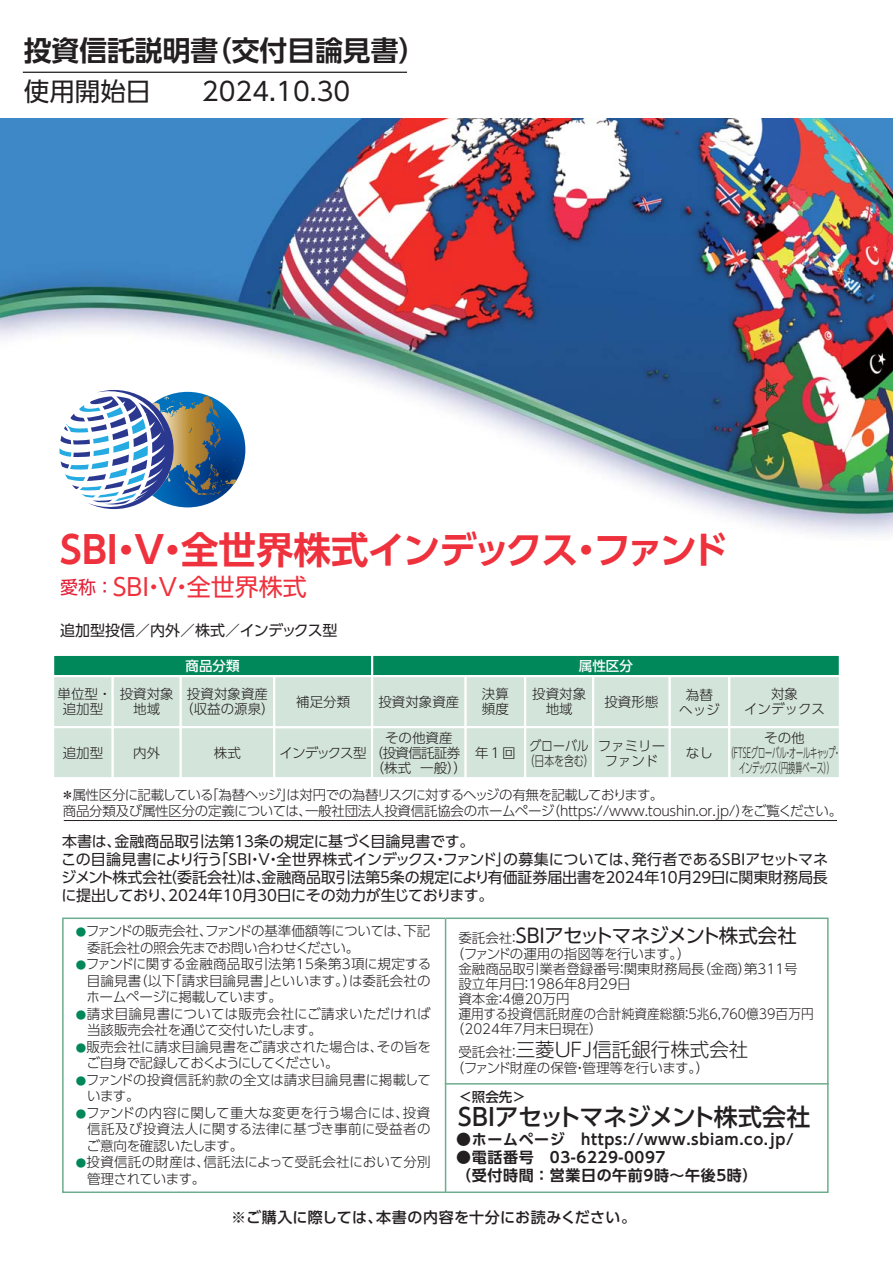
<style>
.page{position:relative;width:893px;height:1263px;background:#fff}
.page>*{position:absolute;margin:0;border:0;box-sizing:border-box;transform-origin:0 0}
.t1{font:37.5px "UD Shin Go Pro De Bold 90 pv RKSJ H";letter-spacing:-.04em;color:#ee313c}
.t2{font:27.75px "UD Shin Go Pro De Bold 90 pv RKSJ H";color:#231f20}
.t3{font:25.5px "UD Shin Go Pro Regular 90 pv RKSJ H";color:#231f20}
.t4{font:24px "UD Shin Go Pro Medium 90 pv RKSJ H";letter-spacing:-.03em;color:#231f20}
.t5{font:24px "UD Shin Go Pro Regular 90 pv RKSJ H";color:#ee313c}
.t6{font:19.5px "UD Shin Go Pro Regular 90 pv RKSJ H";letter-spacing:-.045em;color:#231f20}
.t7{font:19.5px "UD Shin Go Pro Light 90 pv RKSJ H";color:#231f20}
.t8{font:15px/18px "UD Shin Go Pro Regular 90 pv RKSJ H";letter-spacing:-.01em;color:#231f20}
.t9{font:15px/18px "UD Shin Go Pro De Bold 90 pv RKSJ H";letter-spacing:.04em;color:#231f20}
.t10{font:15px "UD Shin Go Pro Medium 90 pv RKSJ H";letter-spacing:.02em;color:#231f20}
.t11{font:13.5px/15px "UD Shin Go Pro Light 90 pv RKSJ H";color:#231f20;text-align:center}
.t12{font:13.5px/16.2px "UD Shin Go Pro Light 90 pv RKSJ H";letter-spacing:-.02em;color:#231f20}
.t13{font:13.5px/16.5px "UD Shin Go Pro Light 90 pv RKSJ H";letter-spacing:-.025em;color:#231f20}
.t14{font:13.5px "UD Shin Go Pro Light 90 pv RKSJ H";letter-spacing:-.03em;color:#231f20}
.t15{font:13.5px "UD Shin Go Pro Light 90 pv RKSJ H";color:#231f20;scale:.94 1}
.t16{font:13.5px "UD Shin Go Pro Light 90 pv RKSJ H";letter-spacing:-.05em;color:#231f20}
.t17{font:13.5px/15px "UD Shin Go Pro Light 90 pv RKSJ H";color:#231f20;text-align:center;scale:.88 1}
.t18{font:13.5px "UD Shin Go Pro Medium 90 pv RKSJ H";color:#fff}
.t19{font:13.5px "UD Shin Go Pro Medium 90 pv RKSJ H";color:#231f20}
.s1{font-size:18px;color:#e21e36}
.s2{font-size:10.5px;color:#00875a}
.s3{font-family:"UD Shin Go Pro Light 90 pv RKSJ H";font-size:13.5px}
.s4{font-size:13.5px}
</style>
<div class="page">
<img style="left:0;top:118px;width:893px;height:417px">
<svg style="left:130px;top:392px;width:115px;height:115px"></svg>
<svg style="left:59px;top:390px;width:178px;height:120px"></svg>
<div style="left:372px;top:655px;width:468px;height:21px;background:#00875a"></div>
<div style="left:371px;top:654px;width:470px;height:23px;border:2px solid #fff"></div>
<div style="left:53px;top:655px;width:319px;height:21px;background:#00875a"></div>
<div style="left:52px;top:654px;width:321px;height:23px;border:2px solid #fff"></div>
<div style="left:53px;top:676px;width:60px;height:51px;background:#d3e4da"></div>
<div style="left:52px;top:675px;width:62px;height:53px;border:2px solid #fff"></div>
<div style="left:53px;top:727px;width:60px;height:51px;background:#d3e4da"></div>
<div style="left:52px;top:726px;width:62px;height:53px;border:2px solid #fff"></div>
<div style="left:113px;top:676px;width:68px;height:51px;background:#d3e4da"></div>
<div style="left:112px;top:675px;width:70px;height:53px;border:2px solid #fff"></div>
<div style="left:113px;top:727px;width:68px;height:51px;background:#d3e4da"></div>
<div style="left:112px;top:726px;width:70px;height:53px;border:2px solid #fff"></div>
<div style="left:181px;top:676px;width:93px;height:51px;background:#d3e4da"></div>
<div style="left:180px;top:675px;width:95px;height:53px;border:2px solid #fff"></div>
<div style="left:181px;top:727px;width:93px;height:51px;background:#d3e4da"></div>
<div style="left:180px;top:726px;width:95px;height:53px;border:2px solid #fff"></div>
<div style="left:274px;top:727px;width:98px;height:51px;background:#d3e4da"></div>
<div style="left:273px;top:726px;width:100px;height:53px;border:2px solid #fff"></div>
<div style="left:372px;top:676px;width:94px;height:51px;background:#d3e4da"></div>
<div style="left:371px;top:675px;width:96px;height:53px;border:2px solid #fff"></div>
<div style="left:372px;top:727px;width:94px;height:51px;background:#d3e4da"></div>
<div style="left:371px;top:726px;width:96px;height:53px;border:2px solid #fff"></div>
<div style="left:466px;top:676px;width:59px;height:51px;background:#d3e4da"></div>
<div style="left:465px;top:675px;width:61px;height:53px;border:2px solid #fff"></div>
<div style="left:466px;top:727px;width:59px;height:51px;background:#d3e4da"></div>
<div style="left:465px;top:726px;width:61px;height:53px;border:2px solid #fff"></div>
<div style="left:525px;top:676px;width:68px;height:51px;background:#d3e4da"></div>
<div style="left:524px;top:675px;width:70px;height:53px;border:2px solid #fff"></div>
<div style="left:525px;top:727px;width:68px;height:51px;background:#d3e4da"></div>
<div style="left:524px;top:726px;width:70px;height:53px;border:2px solid #fff"></div>
<div style="left:593px;top:676px;width:77px;height:51px;background:#d3e4da"></div>
<div style="left:592px;top:675px;width:79px;height:53px;border:2px solid #fff"></div>
<div style="left:593px;top:727px;width:77px;height:51px;background:#d3e4da"></div>
<div style="left:592px;top:726px;width:79px;height:53px;border:2px solid #fff"></div>
<div style="left:670px;top:676px;width:59px;height:51px;background:#d3e4da"></div>
<div style="left:669px;top:675px;width:61px;height:53px;border:2px solid #fff"></div>
<div style="left:670px;top:727px;width:59px;height:51px;background:#d3e4da"></div>
<div style="left:669px;top:726px;width:61px;height:53px;border:2px solid #fff"></div>
<div style="left:729px;top:676px;width:111px;height:51px;background:#d3e4da"></div>
<div style="left:728px;top:675px;width:113px;height:53px;border:2px solid #fff"></div>
<div style="left:729px;top:727px;width:111px;height:51px;background:#d3e4da"></div>
<div style="left:728px;top:726px;width:113px;height:53px;border:2px solid #fff"></div>
<div style="left:274px;top:676px;width:98px;height:51px;background:#d3e4da"></div>
<div style="left:273px;top:675px;width:100px;height:53px;border:2px solid #fff"></div>
<hr style="left:64px;top:820px;width:773px;height:1px;background:#231f20">
<hr style="left:23px;top:72px;width:384px;height:1px;background:#231f20">
<div style="left:62px;top:917px;width:384px;height:276px;border:2px solid #6eac8e"></div>
<hr style="left:445px;top:1083px;width:384px;height:1px;background:#6eac8e">
<div style="left:445px;top:917px;width:384px;height:276px;border:2px solid #6eac8e"></div>
<h2 class="t2" style="left:24px;top:40px;width:404px">投資信託説明書（交付目論見書）</h2>
<h3 class="t3" style="left:24px;top:82px;width:328px">使用開始日　　2024.10.30</h3>
<h1 class="t1" style="left:60px;top:535px;width:669px">SBI・V・全世界株式インデックス・ファンド</h1>
<h3 class="t5" style="left:60px;top:578px;width:248px"><span class="s1">愛称 ：</span>SBI・V・全世界株式</h3>
<p class="t8" style="left:60px;top:623px;width:279px">追加型投信／内外／株式／インデックス型</p>
<p class="t11" style="left:58px;top:688px;width:56px">単位型・追加型</p>
<p class="t11" style="left:63px;top:747px;width:42px">追加型</p>
<p class="t11" style="left:120px;top:688px;width:56px">投資対象地域</p>
<p class="t11" style="left:133px;top:747px;width:28px">内外</p>
<p class="t18" style="left:186px;top:660px;width:56px">商品分類</p>
<p class="t18" style="left:579px;top:660px;width:56px">属性区分</p>
<p class="t11" style="left:180px;top:688px;width:96px">投資対象資産（収益の源泉）</p>
<p class="t11" style="left:214px;top:747px;width:28px">株式</p>
<p class="t11" style="left:296px;top:696px;width:56px">補足分類</p>
<p class="t16" style="left:279px;top:748px;width:182px">インデックス型（投資信託証券</p>
<p class="t11" style="left:378px;top:696px;width:83px">投資対象資産</p>
<p class="t11" style="left:385px;top:732px;width:69px">その他資産</p>
<p class="t11" style="left:371px;top:762px;width:98px">（株式 一般））</p>
<p class="t11" style="left:482px;top:689px;width:28px;text-align:left">決算頻度</p>
<p class="t11" style="left:475px;top:747px;width:42px">年１回</p>
<p class="t11" style="left:532px;top:688px;width:56px">投資対象地域</p>
<p class="t11" style="left:604px;top:696px;width:56px">投資形態</p>
<p class="t11" style="left:598px;top:740px;width:69px">ファミリーファンド</p>
<p class="t17" style="left:525px;top:740px;width:80px">グローバル（日本を含む）</p>
<p class="t11" style="left:679px;top:689px;width:42px">為替ヘッジ</p>
<p class="t11" style="left:686px;top:747px;width:28px">なし</p>
<p class="t11" style="left:744px;top:688px;width:83px">対象<br>インデックス</p>
<p class="t11" style="left:727px;top:732px;width:115px">その他<br>（FTSEグローバル・オールキャップ・インデックス（円換算ベース））</p>
<p class="t12" style="left:61px;top:788px;width:783px">＊属性区分に記載している「為替ヘッジ」は対円での為替リスクに対するヘッジの有無を記載しております。<br>商品分類及び属性区分の定義については、一般社団法人投資信託協会のホームページ（https：//www.toushin.or.jp/）をご覧ください。</p>
<p class="t8" style="left:61px;top:834px;width:768px">本書は、金融商品取引法第13条の規定に基づく目論見書です。<br>この目論見書により行う「ＳＢＩ・V・全世界株式インデックス・ファンド」の募集については、発行者であるＳＢＩアセットマネジメント株式会社（委託会社）は、金融商品取引法第5条の規定により有価証券届出書を2024年10月29日に関東財務局長に提出しており、2024年10月30日にその効力が生じております。</p>
<p class="t13" style="left:87px;top:925px;width:345px;text-indent:-11px"><span class="s2">●</span>ファンドの販売会社、ファンドの基準価額等については、下記委託会社の照会先までお問い合わせください。</p>
<p class="t11" style="left:87px;top:958px;width:346px;line-height:16.5px;text-align:justify;text-indent:-11px"><span class="s2">●</span>ファンドに関する金融商品取引法第15条第3項に規定する目論見書（以下「請求目論見書」といいます。）は委託会社のホームページに掲載しています。</p>
<p class="t11" style="left:87px;top:1007px;width:345px;line-height:16.5px;text-align:left;text-indent:-11px"><span class="s2">●</span>請求目論見書については販売会社にご請求いただければ当該販売会社を通じて交付いたします。</p>
<p class="t12" style="left:87px;top:1040px;width:346px;text-indent:-11px"><span class="s2">●</span>販売会社に請求目論見書をご請求された場合は、その旨をご自身で記録しておくようにしてください。</p>
<p class="t11" style="left:87px;top:1073px;width:345px;line-height:16.5px;text-align:left;text-indent:-11px"><span class="s2">●</span>ファンドの投資信託約款の全文は請求目論見書に掲載しています。</p>
<p class="t11" style="left:87px;top:1106px;width:346px;line-height:16.5px;text-align:justify;text-indent:-11px"><span class="s2">●</span>ファンドの内容に関して重大な変更を行う場合には、投資信託及び投資法人に関する法律に基づき事前に受益者のご意向を確認いたします。</p>
<p class="t11" style="left:87px;top:1156px;width:345px;line-height:16.5px;text-align:left;text-indent:-11px"><span class="s2">●</span>投資信託の財産は、信託法によって受託会社において分別管理されています。</p>
<h3 class="t6" style="left:458px;top:928px;width:340px"><span class="s3">委託会社：</span>SBIアセットマネジメント株式会社</h3>
<p class="t14" style="left:451px;top:949px;width:241px">（ファンドの運用の指図等を行います。）</p>
<p class="t11" style="left:458px;top:964px;width:341px">金融商品取引業者登録番号：関東財務局長（金商）第311号</p>
<p class="t11" style="left:458px;top:979px;width:174px">設立年月日：1986年8月29日</p>
<p class="t11" style="left:458px;top:994px;width:113px">資本金：4億20万円</p>
<p class="t15" style="left:458px;top:1009px;width:380px">運用する投資信託財産の合計純資産総額：5兆6,760億39百万円</p>
<p class="t11" style="left:451px;top:1024px;width:153px">（2024年7月末日現在）</p>
<h3 class="t7" style="left:458px;top:1042px;width:292px"><span class="s4">受託会社：</span>三菱ＵＦＪ信託銀行株式会社</h3>
<p class="t14" style="left:451px;top:1063px;width:260px">（ファンド財産の保管・管理等を行います。）</p>
<p class="t19" style="left:458px;top:1092px;width:69px">＜照会先＞</p>
<p class="t9" style="left:456px;top:1133px;width:339px">●ホームページ　https://www.sbiam.co.jp/</p>
<p class="t9" style="left:456px;top:1151px;width:303px">●電話番号　03-6229-0097<br>（受付時間：営業日の午前9時～午後5時）</p>
<h3 class="t4" style="left:458px;top:1108px;width:354px">SBIアセットマネジメント株式会社</h3>
<p class="t10" style="left:231px;top:1212px;width:406px">※ご購入に際しては、本書の内容を十分にお読みください。</p>
</div>
